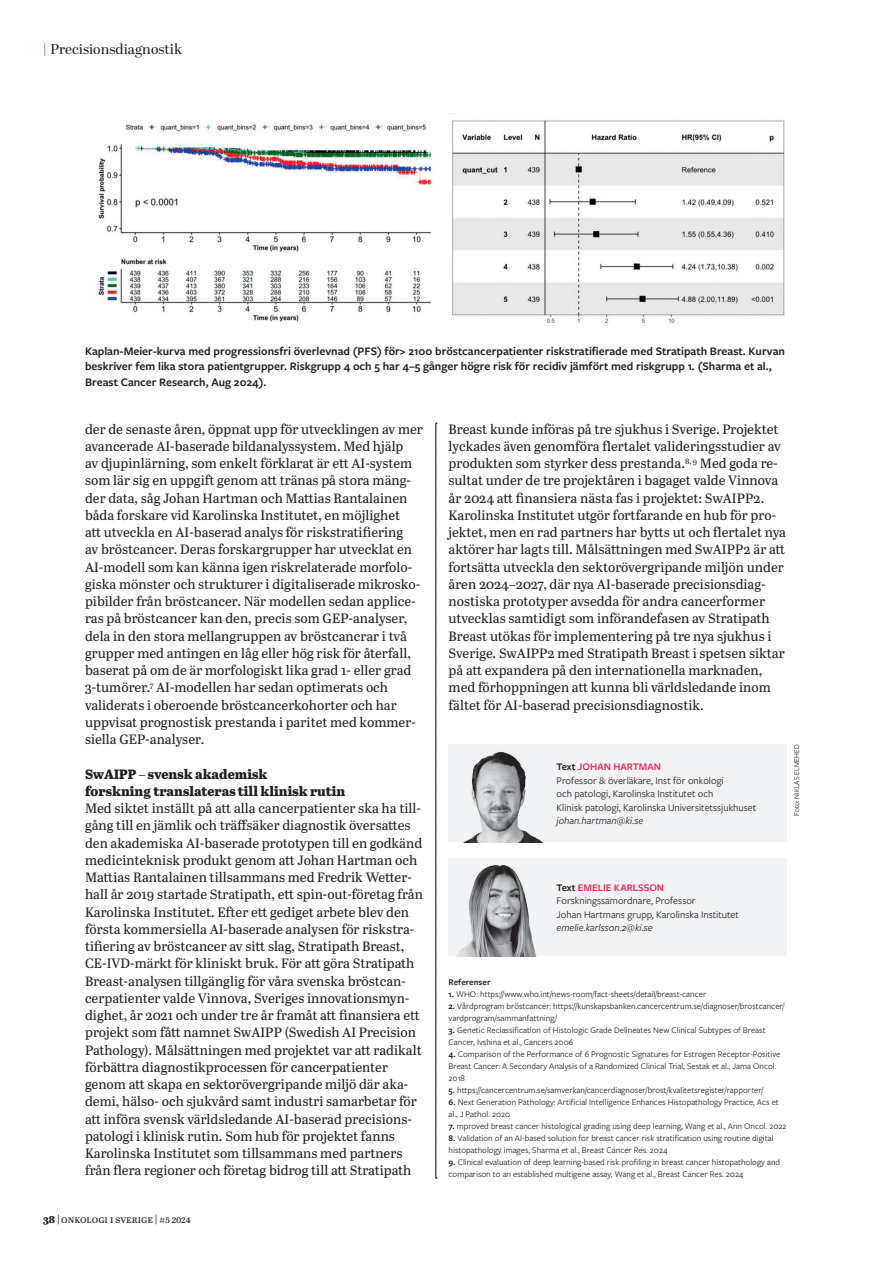
<style>
.page{position:relative;width:893px;height:1263px;background:#fff}
.page>*{position:absolute;margin:0;border:0;box-sizing:border-box;transform-origin:0 0}
.t1{font:14.25px "Abril Display";color:#231f20}
.t2{font:13.5px/17.2px "Abril Text";color:#231f20}
.t3{font:800 13.5px/17.2px "Abril Text";color:#231f20}
.t4{font:600 12px/15.8px "Freight Sans Pro";color:#231f20}
.t5{font:10.5px/13.5px "Freight Sans Pro";color:#231f20}
.t6{font:italic 10.5px "Freight Sans Pro";color:#231f20}
.t7{font:10.5px "Abril Text";color:#231f20}
.t8{font:9px/12px "Freight Sans Pro";color:#231f20}
.t9{font:600 9px "Freight Sans Pro";color:#231f20}
.t10{font:7.5px "Freight Sans Pro";color:#231f20}
.s1{color:#ee2a5e}
.s2{font-weight:600}
.s3{font-weight:600;color:#ee2a5e}
.s4{font-weight:800}
</style>
<div class="page">
<svg style="left:436px;top:423px;width:1px;height:756px"></svg>
<img style="left:98px;top:124px;width:334px;height:198px">
<img style="left:452px;top:120px;width:333px;height:203px">
<div style="left:449px;top:858px;width:338px;height:98px;background:#f2f3f4"></div>
<img style="left:457px;top:865px;width:79px;height:91px">
<div style="left:449px;top:744px;width:338px;height:98px;background:#f2f3f4"></div>
<img style="left:464px;top:751px;width:78px;height:91px">
<p class="t1" style="left:43px;top:39px;width:141px"><span class="s1">|</span> Precisionsdiagnostik</p>
<p class="t4" style="left:85px;top:342px;width:701px">Kaplan-Meier-kurva med progressionsfri överlevnad (PFS) för&gt; 2100 bröstcancerpatienter riskstratifierade med Stratipath Breast. Kurvan beskriver fem lika stora patientgrupper. Riskgrupp 4 och 5 har 4–5 gånger högre risk för recidiv jämfört med riskgrupp 1. (Sharma et al.,<br>Breast Cancer Research, Aug 2024).</p>
<p class="t2" style="left:85px;top:420px;width:339px">der de senaste åren, öppnat upp för utvecklingen av mer avancerade AI-baserade bildanalyssystem. Med hjälp<br>av djupinlärning, som enkelt förklarat är ett AI-system som lär sig en uppgift genom att tränas på stora mäng&shy;der data, såg Johan Hartman och Mattias Rantalainen båda forskare vid Karolinska Institutet, en möjlighet<br>att utveckla en AI-baserad analys för riskstratifiering<br>av bröstcancer. Deras forskargrupper har utvecklat en AI-modell som kan känna igen riskrelaterade morfolo&shy;giska mönster och strukturer i digitaliserade mikrosko&shy;pibilder från bröstcancer. När modellen sedan applice&shy;ras på bröstcancer kan den, precis som GEP-analyser, dela in den stora mellangruppen av bröstcancrar i två grupper med antingen en låg eller hög risk för återfall, baserat på om de är morfologiskt lika grad 1- eller grad 3-tumörer.<sup>7</sup> AI-modellen har sedan optimerats och validerats i oberoende bröstcancerkohorter och har uppvisat prognostisk prestanda i paritet med kommer&shy;siella GEP-analyser.</p>
<p class="t3" style="left:85px;top:765px;width:262px">SwAIPP – svensk akademisk<br>forskning translateras till klinisk rutin</p>
<p class="t2" style="left:85px;top:799px;width:340px">Med siktet inställt på att alla cancerpatienter ska ha till&shy;gång till en jämlik och träffsäker diagnostik översattes den akademiska AI-baserade prototypen till en godkänd medicinteknisk produkt genom att Johan Hartman och Mattias Rantalainen tillsammans med Fredrik Wetter&shy;hall år 2019 startade Stratipath, ett spin-out-företag från Karolinska Institutet. Efter ett gediget arbete blev den första kommersiella AI-baserade analysen för riskstra&shy;tifiering av bröstcancer av sitt slag, Stratipath Breast, CE-IVD-märkt för kliniskt bruk. För att göra Stratipath Breast-analysen tillgänglig för våra svenska bröstcan&shy;cerpatienter valde Vinnova, Sveriges innovationsmyn&shy;dighet, år 2021 och under tre år framåt att finansiera ett projekt som fått namnet SwAIPP (Swedish AI Precision Pathology). Målsättningen med projektet var att radikalt förbättra diagnostikprocessen för cancerpatienter genom att skapa en sektorövergripande miljö där aka&shy;demi, hälso- och sjukvård samt industri samarbetar för att införa svensk världsledande AI-baserad precisions&shy;patologi i klinisk rutin. Som hub för projektet fanns Karolinska Institutet som tillsammans med partners från flera regioner och företag bidrog till att Stratipath</p>
<p class="t2" style="left:449px;top:420px;width:339px">Breast kunde införas på tre sjukhus i Sverige. Projektet lyckades även genomföra flertalet valideringsstudier av produkten som styrker dess prestanda.<sup>8,</sup> <sup>9</sup> Med goda re&shy;sultat under de tre projektåren i bagaget valde Vinnova år 2024 att finansiera nästa fas i projektet: SwAIPP2.<br>Karolinska Institutet utgör fortfarande en hub för pro&shy;jektet, men en rad partners har bytts ut och flertalet nya aktörer har lagts till. Målsättningen med SwAIPP2 är att fortsätta utveckla den sektorövergripande miljön under åren 2024–2027, där nya AI-baserade precisionsdiag&shy;nostiska prototyper avsedda för andra cancerformer utvecklas samtidigt som införandefasen av Stratipath Breast utökas för implementering på tre nya sjukhus i Sverige. SwAIPP2 med Stratipath Breast i spetsen siktar på att expandera på den internationella marknaden, med förhoppningen att kunna bli världsledande inom fältet för AI-baserad precisionsdiagnostik.</p>
<p class="t5" style="left:556px;top:759px;width:201px"><span class="s2">Text</span> <span class="s3">JOHAN HARTMAN<br></span>Professor &amp; överläkare, Inst för onkologi<br>och patologi, Karolinska Institutet och<br>Klinisk patologi, Karolinska Universitetssjukhuset</p>
<p class="t6" style="left:556px;top:814px;width:88px">johan.hartman@ki.se</p>
<p class="t10" style="left:792px;top:816px;width:73px;rotate:-90deg">Foto: NIKLAS ELMEHED</p>
<p class="t5" style="left:556px;top:880px;width:184px"><span class="s2">Text</span> <span class="s3">EMELIE KARLSSON<br></span>Forskningssamordnare, Professor<br>Johan Hartmans grupp, Karolinska Institutet</p>
<p class="t6" style="left:556px;top:921px;width:98px">emelie.karlsson.2@ki.se</p>
<p class="t9" style="left:449px;top:976px;width:43px">Referenser</p>
<p class="t8" style="left:449px;top:988px;width:259px"><span class="s2">1.</span> WHO: https://www.who.int/news-room/fact-sheets/detail/breast-cancer</p>
<p class="t8" style="left:449px;top:1000px;width:337px"><span class="s2">2.</span> Vårdprogram bröstcancer: https://kunskapsbanken.cancercentrum.se/diagnoser/brostcancer/ vardprogram/sammanfattning/</p>
<p class="t8" style="left:449px;top:1024px;width:319px"><span class="s2">3.</span> Genetic Reclassification of Histologic Grade Delineates New Clinical Subtypes of Breast<br>Cancer, Ivshina et al., Cancers 2006</p>
<p class="t8" style="left:449px;top:1048px;width:333px"><span class="s2">4.</span> Comparison of the Performance of 6 Prognostic Signatures for Estrogen Receptor-Positive<br>Breast Cancer: A Secondary Analysis of a Randomized Clinical Trial, Sestak et al., Jama Oncol.<br>2018</p>
<p class="t8" style="left:449px;top:1084px;width:316px"><span class="s2">5.</span> https://cancercentrum.se/samverkan/cancerdiagnoser/brost/kvalitetsregister/rapporter/</p>
<p class="t8" style="left:449px;top:1096px;width:332px"><span class="s2">6.</span> Next Generation Pathology: Artificial Intelligence Enhances Histopathology Practice, Acs et al., J Pathol. 2020</p>
<p class="t8" style="left:449px;top:1120px;width:339px"><span class="s2">7.</span> mproved breast cancer histological grading using deep learning, Wang et al., Ann Oncol. 2022</p>
<p class="t8" style="left:449px;top:1132px;width:326px"><span class="s2">8.</span> Validation of an AI-based solution for breast cancer risk stratification using routine digital histopathology images, Sharma et al., Breast Cancer Res. 2024</p>
<p class="t8" style="left:449px;top:1156px;width:333px"><span class="s2">9.</span> Clinical evaluation of deep learning-based risk profiling in breast cancer histopathology and comparison to an established multigene assay, Wang et al., Breast Cancer Res. 2024</p>
<p class="t7" style="left:43px;top:1212px;width:149px"><span class="s4">38</span> |onkologi i sverige | #5 2024</p>
</div>
